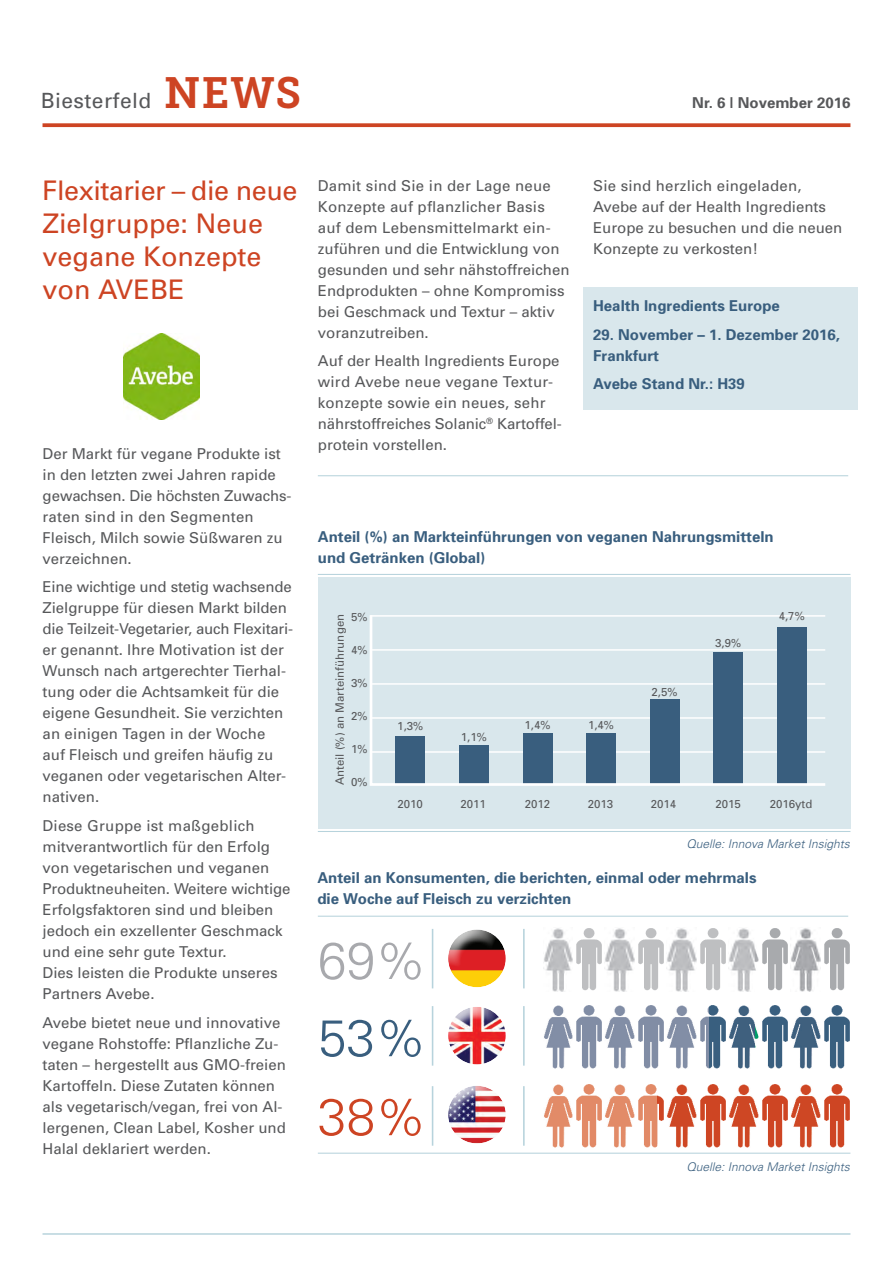
<style>
.page{position:relative;width:893px;height:1263px;background:#fff}
.page>*{position:absolute;margin:0;border:0;box-sizing:border-box;transform-origin:0 0}
.t1{font:300 51.6px "Univers";color:#a8a9ad}
.t2{font:300 51.6px "Univers";color:#395e7e}
.t3{font:300 51.6px "Univers";color:#cd4423}
.t4{font:43.5px "Museo JH Slab 700";color:#cd4423}
.t5{font:27px/33px "Univers";color:#cd4423}
.t6{font:21px "Univers";letter-spacing:.02em;color:#57585a}
.t7{font:15px/21px "Univers";color:#57585a}
.t8{font:700 15px/21px "Univers";color:#395e7e}
.t9{font:700 15px "Univers";color:#57585a}
.t10{font:italic 300 12px "Univers";color:#395e7e}
.t11{font:11.4px "Univers";color:#57585a}
</style>
<div class="page">
<div style="left:584px;top:287px;width:274px;height:122px;background:#d9e7ec"></div>
<hr style="left:43px;top:1233px;width:807px;height:2px;background:#b7d3dc">
<svg style="left:43px;top:123px;width:807px;height:4px;fill:#cd4423"></svg>
<img style="left:123px;top:333px;width:77px;height:86px">
<hr style="left:318px;top:475px;width:530px;height:1px;background:#b7d3dc">
<div style="left:318px;top:577px;width:532px;height:252px;background:#d9e7ec"></div>
<svg style="left:369px;top:615px;width:456px;height:171px"></svg>
<hr style="left:318px;top:831px;width:532px;height:1px;background:#b7d3dc">
<hr style="left:318px;top:574px;width:532px;height:1px;background:#b7d3dc">
<hr style="left:318px;top:916px;width:530px;height:1px;background:#b7d3dc">
<hr style="left:432px;top:929px;width:1px;height:59px;background:#b7d3dc">
<hr style="left:523px;top:929px;width:2px;height:59px;background:#b7d3dc">
<div style="left:448px;top:927px;width:60px;height:41px;background:#fff;opacity:.85"></div>
<div style="left:448px;top:936px;width:60px;height:51px;background:#fff;opacity:.85"></div>
<img style="left:543px;top:928px;width:30px;height:63px">
<img style="left:576px;top:928px;width:26px;height:63px">
<img style="left:605px;top:928px;width:30px;height:63px">
<img style="left:638px;top:928px;width:26px;height:63px">
<img style="left:667px;top:928px;width:30px;height:63px">
<img style="left:700px;top:928px;width:26px;height:63px">
<img style="left:729px;top:928px;width:27px;height:63px">
<img style="left:756px;top:952px;width:3px;height:10px">
<img style="left:762px;top:928px;width:26px;height:63px">
<img style="left:791px;top:928px;width:30px;height:63px">
<img style="left:824px;top:928px;width:26px;height:63px">
<hr style="left:432px;top:1006px;width:1px;height:60px;background:#b7d3dc">
<hr style="left:523px;top:1006px;width:2px;height:60px;background:#b7d3dc">
<div style="left:448px;top:1004px;width:60px;height:41px;background:#fff;opacity:.85"></div>
<div style="left:448px;top:1014px;width:60px;height:50px;background:#fff;opacity:.85"></div>
<img style="left:544px;top:1005px;width:29px;height:63px">
<img style="left:576px;top:1005px;width:26px;height:63px">
<img style="left:605px;top:1005px;width:30px;height:63px">
<img style="left:638px;top:1005px;width:26px;height:63px">
<img style="left:667px;top:1005px;width:30px;height:63px">
<img style="left:700px;top:1007px;width:9px;height:61px">
<img style="left:709px;top:1005px;width:17px;height:63px">
<img style="left:729px;top:1005px;width:27px;height:63px">
<img style="left:756px;top:1029px;width:3px;height:10px">
<img style="left:762px;top:1005px;width:26px;height:63px">
<img style="left:791px;top:1005px;width:30px;height:63px">
<img style="left:824px;top:1005px;width:26px;height:63px">
<hr style="left:432px;top:1086px;width:1px;height:60px;background:#b7d3dc">
<hr style="left:523px;top:1086px;width:2px;height:60px;background:#b7d3dc">
<div style="left:448px;top:1083px;width:60px;height:41px;background:#fff;opacity:.85"></div>
<div style="left:448px;top:1093px;width:60px;height:50px;background:#fff;opacity:.85"></div>
<img style="left:544px;top:1084px;width:29px;height:63px">
<img style="left:576px;top:1084px;width:26px;height:63px">
<img style="left:605px;top:1084px;width:30px;height:63px">
<img style="left:638px;top:1084px;width:20px;height:63px">
<img style="left:658px;top:1095px;width:6px;height:26px">
<img style="left:667px;top:1084px;width:30px;height:63px">
<img style="left:700px;top:1084px;width:26px;height:63px">
<img style="left:729px;top:1084px;width:30px;height:63px">
<img style="left:762px;top:1084px;width:26px;height:63px">
<img style="left:791px;top:1084px;width:30px;height:63px">
<img style="left:824px;top:1084px;width:26px;height:63px">
<hr style="left:318px;top:1153px;width:532px;height:1px;background:#b7d3dc">
<p class="t6" style="left:41px;top:88px;width:112px">Biesterfeld</p>
<p class="t4" style="left:164px;top:69px;width:139px">NEWS</p>
<p class="t9" style="left:692px;top:93px;width:160px">Nr. 6 | November 2016</p>
<p class="t5" style="left:43px;top:174px;width:256px">Flexitarier – die neue<br>Zielgruppe: Neue vegane Konzepte von AVEBE</p>
<p class="t7" style="left:43px;top:442px;width:250px">Der Markt für vegane Produkte ist in den letzten zwei Jahren rapide gewachsen. Die höchsten Zuwachs&shy;raten sind in den Segmenten<br>Fleisch, Milch sowie Süßwaren zu verzeichnen.</p>
<p class="t7" style="left:43px;top:576px;width:252px">Eine wichtige und stetig wachsende<br>Zielgruppe für diesen Markt bilden die Teilzeit-Vegetarier, auch Flexitari&shy;er genannt. Ihre Motivation ist der<br>Wunsch nach artgerechter Tierhal&shy;tung oder die Achtsamkeit für die eigene Gesundheit. Sie verzichten an einigen Tagen in der Woche<br>auf Fleisch und greifen häufig zu veganen oder vegetarischen Alter&shy;nativen.</p>
<p class="t7" style="left:43px;top:815px;width:249px">Diese Gruppe ist maßgeblich mitverantwortlich für den Erfolg von vegetarischen und veganen<br>Produktneuheiten. Weitere wichtige<br>Erfolgsfaktoren sind und bleiben jedoch ein exzellenter Geschmack und eine sehr gute Textur.<br>Dies leisten die Produkte unseres<br>Partners Avebe.</p>
<p class="t7" style="left:43px;top:1011px;width:245px">Avebe bietet neue und innovative vegane Rohstoffe: Pflanzliche Zu&shy;taten – hergestellt aus GMO-freien Kartoffeln. Diese Zutaten können als vegetarisch/vegan, frei von Al&shy;lergenen, Clean Label, Kosher und Halal deklariert werden.</p>
<p class="t7" style="left:318px;top:175px;width:253px">Damit sind Sie in der Lage neue<br>Konzepte auf pflanzlicher Basis auf dem Lebensmittelmarkt ein&shy;zuführen und die Entwicklung von gesunden und sehr nähstoffreichen<br>Endprodukten – ohne Kompromiss bei Geschmack und Textur – aktiv voranzutreiben.</p>
<p class="t7" style="left:318px;top:350px;width:245px">Auf der Health Ingredients Europe wird Avebe neue vegane Textur&shy;konzepte sowie ein neues, sehr nährstoffreiches Solanic<sup>®</sup> Kartoffel&shy;protein vorstellen.</p>
<p class="t7" style="left:593px;top:175px;width:251px">Sie sind herzlich eingeladen,<br>Avebe auf der Health Ingredients<br>Europe zu besuchen und die neuen<br>Konzepte zu verkosten!</p>
<p class="t8" style="left:593px;top:295px;width:188px">Health Ingredients Europe</p>
<p class="t8" style="left:593px;top:323px;width:248px">29. November – 1. Dezember 2016,<br>Frankfurt</p>
<p class="t8" style="left:593px;top:373px;width:153px">Avebe Stand Nr.: H39</p>
<p class="t8" style="left:318px;top:526px;width:457px">Anteil (%) an Markteinführungen von veganen Nahrungsmitteln und Getränken (Global)</p>
<p class="t11" style="left:333px;top:785px;width:173px;rotate:-90deg">Anteil (%) an Marteinführungen</p>
<p class="t11" style="left:351px;top:609px;width:18px">5%</p>
<p class="t11" style="left:351px;top:642px;width:18px">4%</p>
<p class="t11" style="left:351px;top:675px;width:18px">3%</p>
<p class="t11" style="left:351px;top:708px;width:18px">2%</p>
<p class="t11" style="left:351px;top:741px;width:18px">1%</p>
<p class="t11" style="left:351px;top:774px;width:18px">0%</p>
<p class="t11" style="left:397px;top:719px;width:28px">1,3%</p>
<p class="t11" style="left:461px;top:730px;width:28px">1,1%</p>
<p class="t11" style="left:524px;top:718px;width:28px">1,4%</p>
<p class="t11" style="left:588px;top:718px;width:28px">1,4%</p>
<p class="t11" style="left:652px;top:684px;width:28px">2,5%</p>
<p class="t11" style="left:715px;top:636px;width:28px">3,9%</p>
<p class="t11" style="left:779px;top:609px;width:28px">4,7%</p>
<p class="t11" style="left:397px;top:797px;width:27px">2010</p>
<p class="t11" style="left:460px;top:797px;width:27px">2011</p>
<p class="t11" style="left:525px;top:797px;width:27px">2012</p>
<p class="t11" style="left:588px;top:797px;width:27px">2013</p>
<p class="t11" style="left:651px;top:797px;width:27px">2014</p>
<p class="t11" style="left:715px;top:797px;width:27px">2015</p>
<p class="t11" style="left:770px;top:797px;width:44px">2016ytd</p>
<p class="t10" style="left:686px;top:836px;width:165px">Quelle: Innova Market Insights</p>
<p class="t8" style="left:317px;top:867px;width:441px">Anteil an Konsumenten, die berichten, einmal oder mehrmals die Woche auf Fleisch zu verzichten</p>
<p class="t1" style="left:318px;top:929px;width:110px">69%</p>
<p class="t2" style="left:318px;top:1007px;width:110px">53%</p>
<p class="t3" style="left:318px;top:1086px;width:110px">38%</p>
<p class="t10" style="left:686px;top:1159px;width:165px">Quelle: Innova Market Insights</p>
</div>
